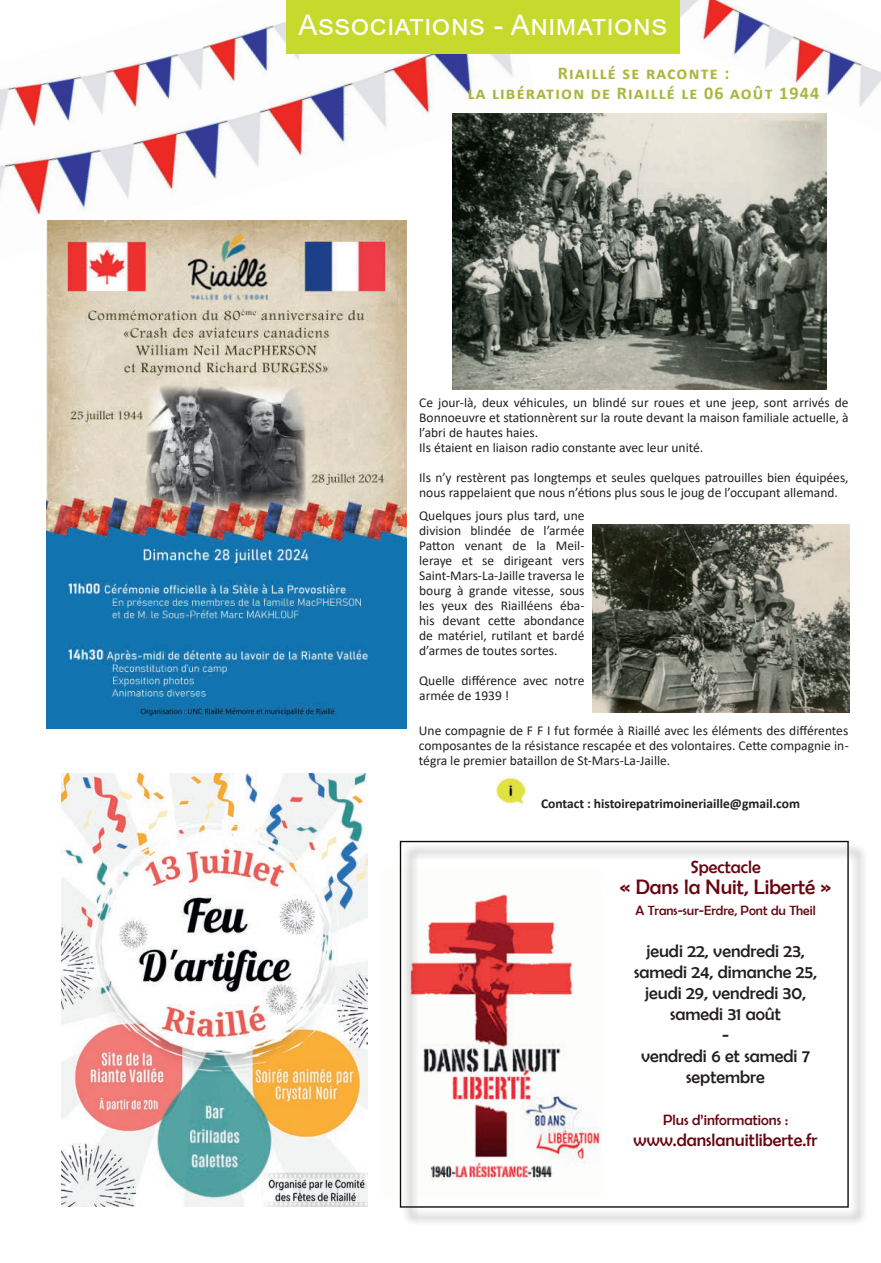
<style>
.page{position:relative;width:881px;height:1263px;background:#fff}
.page>*{position:absolute;margin:0;border:0;box-sizing:border-box;transform-origin:0 0}
.titre_haut_de_pages_assos{font:28.5px "Arial";letter-spacing:.02em;color:#fff}
.Articles{font:21px "Berlin Sans FB";color:#690511}
.Articles-2{font:18px "Berlin Sans FB";color:#231f20}
.Articles-3{font:700 18px "Calibri";letter-spacing:.07em;color:#aab63c}
.Articles-4{font:18px "Berlin Sans FB";color:#690511}
.Articles-5{font:15px "Berlin Sans FB";color:#690511}
.Articles-6{font:13.5px/15px "Calibri";color:#231f20;text-align:justify}
.Articles-7{font:700 13.5px "Calibri";color:#231f20}
.Articles-8{font:13.5px "Berlin Sans FB";color:#690511}
</style>
<div class="page">
<img style="left:586px;top:0;width:294px;height:138px">
<div style="left:402px;top:843px;width:465px;height:383px;background:#231f20;opacity:.75"></div>
<div style="left:398px;top:837px;width:450px;height:371px;background:#231f20;opacity:.75"></div>
<img style="left:592px;top:524px;width:256px;height:189px">
<img style="left:0;top:54px;width:541px;height:206px">
<img style="left:0;top:21px;width:416px;height:135px">
<img style="left:452px;top:114px;width:374px;height:275px">
<img style="left:47px;top:220px;width:359px;height:508px">
<img style="left:496px;top:777px;width:28px;height:27px">
<div style="left:286px;top:0;width:393px;height:54px;background:#c6d92d"></div>
<img style="left:62px;top:773px;width:306px;height:433px">
<p class="titre_haut_de_pages_assos" style="left:298px;top:6px;width:370px">Associations - Animations</p>
<p class="Articles-3" style="left:557px;top:61px;width:173px">Riaillé se raconte :</p>
<p class="Articles-3" style="left:467px;top:80px;width:353px">la libération de Riaillé le 06 août 1944</p>
<p class="Articles-6" style="left:419px;top:395px;width:431px">Ce jour-là, deux véhicules, un blindé sur roues et une jeep, sont arrivés de Bonnoeuvre et stationnèrent sur la route devant la maison familiale actuelle, à l’abri de hautes haies.</p>
<p class="Articles-6" style="left:419px;top:440px;width:285px">Ils étaient en liaison radio constante avec leur unité.</p>
<p class="Articles-6" style="left:419px;top:470px;width:431px">Ils n’y restèrent pas longtemps et seules quelques patrouilles bien équipées, nous rappelaient que nous n’étions plus sous le joug de l’occupant allemand.</p>
<p class="Articles-6" style="left:419px;top:508px;width:167px">Quelques jours plus tard, une division blindée de l’armée Patton venant de la Meil&shy;leraye et se dirigeant vers Saint-Mars-La-Jaille traversa le bourg à grande vitesse, sous les yeux des Riailléens éba&shy;his devant cette abondance de matériel, rutilant et bardé d’armes de toutes sortes.</p>
<p class="Articles-6" style="left:419px;top:673px;width:167px">Quelle différence avec notre armée de 1939 !</p>
<p class="Articles-6" style="left:419px;top:723px;width:431px">Une compagnie de F F I fut formée à Riaillé avec les éléments des différentes composantes de la résistance rescapée et des volontaires. Cette compagnie in&shy;tégra le premier bataillon de St-Mars-La-Jaille.</p>
<p class="Articles-7" style="left:541px;top:794px;width:260px">Contact : histoirepatrimoineriaille@gmail.com</p>
<p class="Articles-4" style="left:690px;top:856px;width:72px">Spectacle</p>
<p class="Articles" style="left:619px;top:875px;width:213px">« Dans la Nuit, Liberté »</p>
<p class="Articles-8" style="left:635px;top:903px;width:182px">A Trans-sur-Erdre, Pont du Theil</p>
<p class="Articles-2" style="left:646px;top:940px;width:160px">jeudi 22, vendredi 23,</p>
<p class="Articles-2" style="left:633px;top:961px;width:184px">samedi 24, dimanche 25,</p>
<p class="Articles-2" style="left:645px;top:983px;width:162px">jeudi 29, vendredi 30,</p>
<p class="Articles-2" style="left:670px;top:1004px;width:112px">samedi 31 août</p>
<p class="Articles-2" style="left:721px;top:1025px;width:8px">-</p>
<p class="Articles-2" style="left:640px;top:1046px;width:170px">vendredi 6 et samedi 7</p>
<p class="Articles-2" style="left:686px;top:1067px;width:80px">septembre</p>
<p class="Articles-5" style="left:663px;top:1111px;width:126px">Plus d’informations :</p>
<p class="Articles-4" style="left:633px;top:1129px;width:185px">www.danslanuitliberte.fr</p>
</div>
